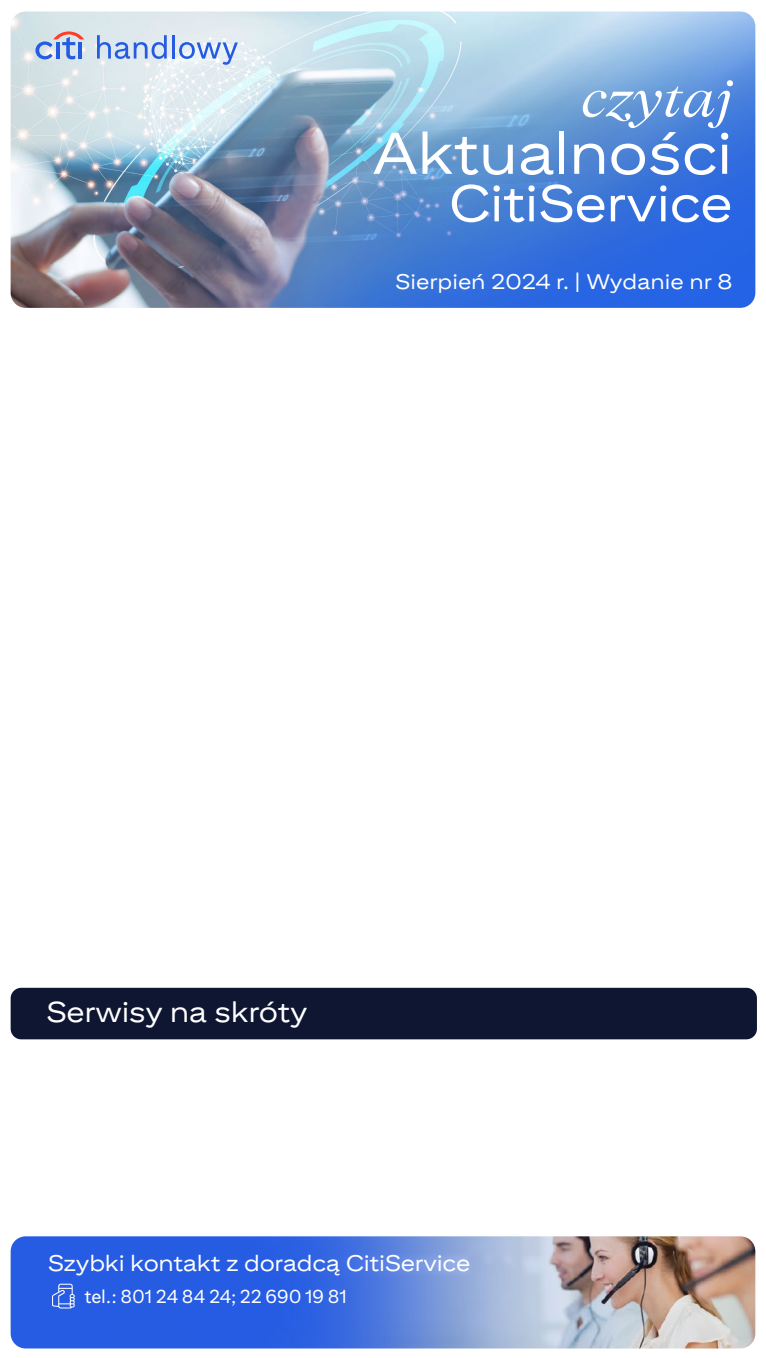
<style>
.page{position:relative;width:766px;height:1358px;background:#fff}
.page>*{position:absolute;margin:0;border:0;box-sizing:border-box;transform-origin:0 0}
.t1{font:58.75px "Citi Sans Display";letter-spacing:-.01em;color:#fff}
.t2{font:51.25px "Citi Sans Display";letter-spacing:-.01em;color:#fff}
.t3{font:italic 51.25px "Citi Serif Display";letter-spacing:-.01em;color:#fff}
.t4{font:28.75px "Citi Sans Display";letter-spacing:-.015em;color:#fff}
.t5{font:22.5px "Citi Sans Display";letter-spacing:-.01em;color:#fff}
.t6{font:21.12px "Citi Sans Display";color:#fff}
.t7{font:18.75px "Citi Sans Text";color:#fff}
</style>
<div class="page">
<img style="left:11px;top:12px;width:744px;height:296px">
<svg style="left:35px;top:31px;width:49px;height:28px"></svg>
<svg style="left:97px;top:35px;width:70px;height:24px;background:#a7bdea"></svg>
<hr style="left:172px;top:35px;width:3px;height:24px;background:#255be3">
<svg style="left:179px;top:42px;width:59px;height:23px"></svg>
<div style="left:11px;top:988px;width:745px;height:51px;background:#0f1632;border-radius:11px"></div>
<img style="left:11px;top:1236px;width:744px;height:112px">
<svg style="left:52px;top:1283px;width:23px;height:25px"></svg>
<h2 class="t3" style="left:580px;top:68px;width:153px">czytaj</h2>
<h1 class="t1" style="left:372px;top:119px;width:361px">Aktualności</h1>
<h2 class="t2" style="left:448px;top:173px;width:285px">CitiService</h2>
<p class="t6" style="left:395px;top:269px;width:339px">Sierpień 2024 r. | Wydanie nr 8</p>
<p class="t4" style="left:46px;top:995px;width:263px">Serwisy na skróty</p>
<p class="t5" style="left:48px;top:1250px;width:424px">Szybki kontakt z doradcą CitiService</p>
<p class="t7" style="left:84px;top:1286px;width:264px">tel.: 801 24 84 24; 22 690 19 81</p>
</div>
